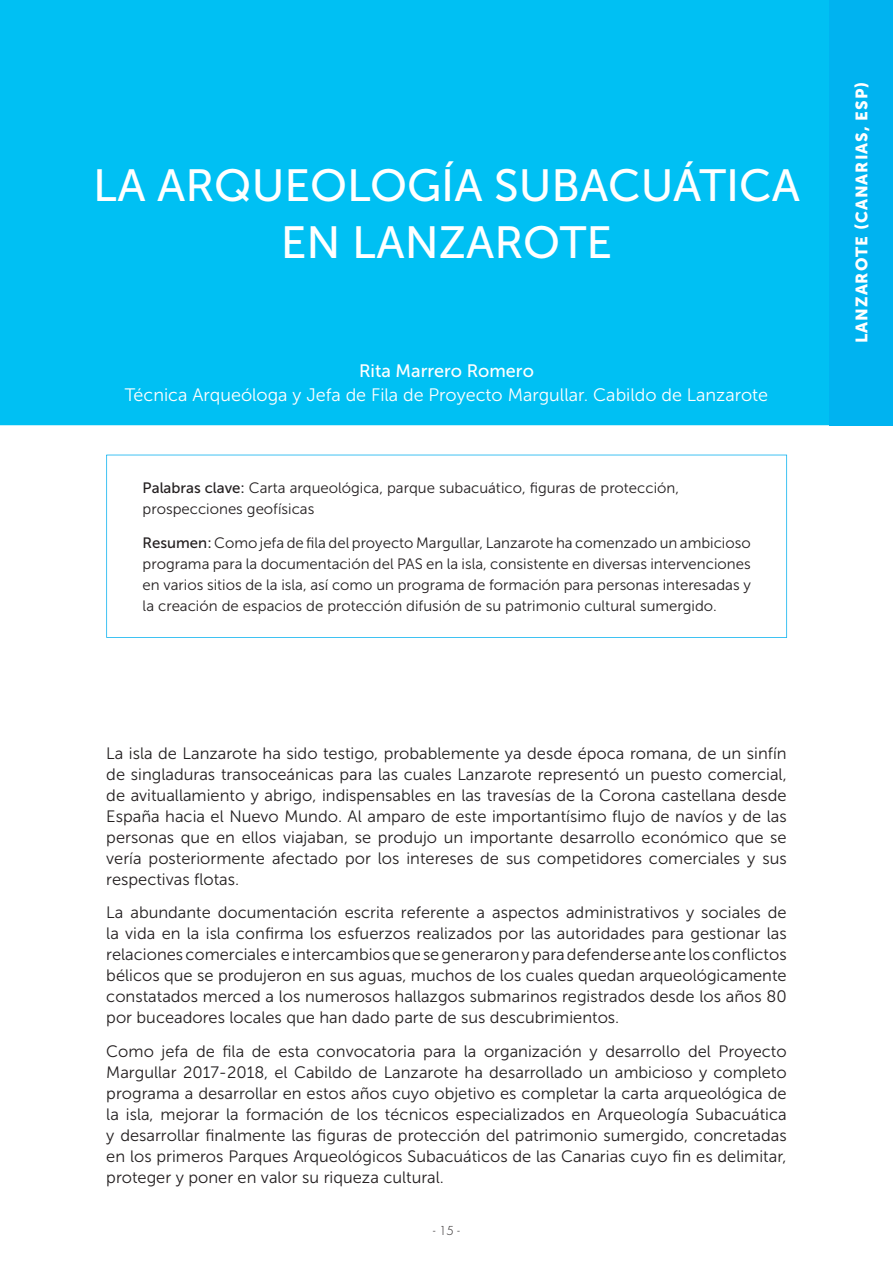
<style>
.page{position:relative;width:893px;height:1263px;background:#fff}
.page>*{position:absolute;margin:0;border:0;box-sizing:border-box;transform-origin:0 0}
.t1{font:45px/57px "Museo Sans 500";color:#fff;text-align:center}
.t2{font:18px "Museo Sans 300";color:#fff}
.t3{font:18px "Museo Sans 500";color:#fff}
.t4{font:16.5px/21px "Museo Sans 300";color:#231f20;text-align:justify}
.t5{font:16.5px "Museo Sans 900";letter-spacing:.06em;color:#fff}
.t6{font:15px/21px "Museo Sans 300";color:#231f20}
.t7{font:300 12px "Futura Std";color:#231f20}
.s1{font-family:"Museo Sans 500"}
</style>
<div class="page">
<div style="left:0;top:0;width:829px;height:425px;background:#00c0f3"></div>
<svg style="left:106px;top:455px;width:681px;height:183px"></svg>
<div style="left:829px;top:0;width:64px;height:425px;background:#00b3f0"></div>
<h1 class="t1" style="left:93px;top:162px;width:708px">LA ARQUEOLOGÍA SUBACUÁTICA<br>EN LANZAROTE</h1>
<p class="t3" style="left:359px;top:364px;width:176px">Rita Marrero Romero</p>
<p class="t2" style="left:125px;top:388px;width:645px">Técnica Arqueóloga y Jefa de Fila de Proyecto Margullar. Cabildo de Lanzarote</p>
<p class="t6" style="left:143px;top:479px;width:538px"><span class="s1">Palabras clave:</span> Carta arqueológica, parque subacuático, figuras de protección, prospecciones geofísicas</p>
<p class="t6" style="left:143px;top:534px;width:610px;text-align:justify"><span class="s1">Resumen:</span> Como jefa de fila del proyecto Margullar, Lanzarote ha comenzado un ambicioso programa para la documentación del PAS en la isla, consistente en diversas intervenciones en varios sitios de la isla, así como un programa de formación para personas interesadas y la creación de espacios de protección difusión de su patrimonio cultural sumergido.</p>
<p class="t4" style="left:106px;top:744px;width:682px">La isla de Lanzarote ha sido testigo, probablemente ya desde época romana, de un sinfín de singladuras transoceánicas para las cuales Lanzarote representó un puesto comercial, de avituallamiento y abrigo, indispensables en las travesías de la Corona castellana desde España hacia el Nuevo Mundo. Al amparo de este importantísimo flujo de navíos y de las personas que en ellos viajaban, se produjo un importante desarrollo económico que se vería posteriormente afectado por los intereses de sus competidores comerciales y sus respectivas flotas.</p>
<p class="t4" style="left:106px;top:904px;width:682px">La abundante documentación escrita referente a aspectos administrativos y sociales de la vida en la isla confirma los esfuerzos realizados por las autoridades para gestionar las relaciones comerciales e intercambios que se generaron y para defenderse ante los conflictos bélicos que se produjeron en sus aguas, muchos de los cuales quedan arqueológicamente constatados merced a los numerosos hallazgos submarinos registrados desde los años 80 por buceadores locales que han dado parte de sus descubrimientos.</p>
<p class="t4" style="left:106px;top:1043px;width:682px">Como jefa de fila de esta convocatoria para la organización y desarrollo del Proyecto Margullar 2017-2018, el Cabildo de Lanzarote ha desarrollado un ambicioso y completo programa a desarrollar en estos años cuyo objetivo es completar la carta arqueológica de la isla, mejorar la formación de los técnicos especializados en Arqueología Subacuática y desarrollar finalmente las figuras de protección del patrimonio sumergido, concretadas en los primeros Parques Arqueológicos Subacuáticos de las Canarias cuyo fin es delimitar, proteger y poner en valor su riqueza cultural.</p>
<p class="t7" style="left:433px;top:1225px;width:28px">- 15 -</p>
<p class="t5" style="left:856px;top:343px;width:263px;rotate:-90deg">LANZAROTE (CANARIAS, ESP)</p>
</div>
